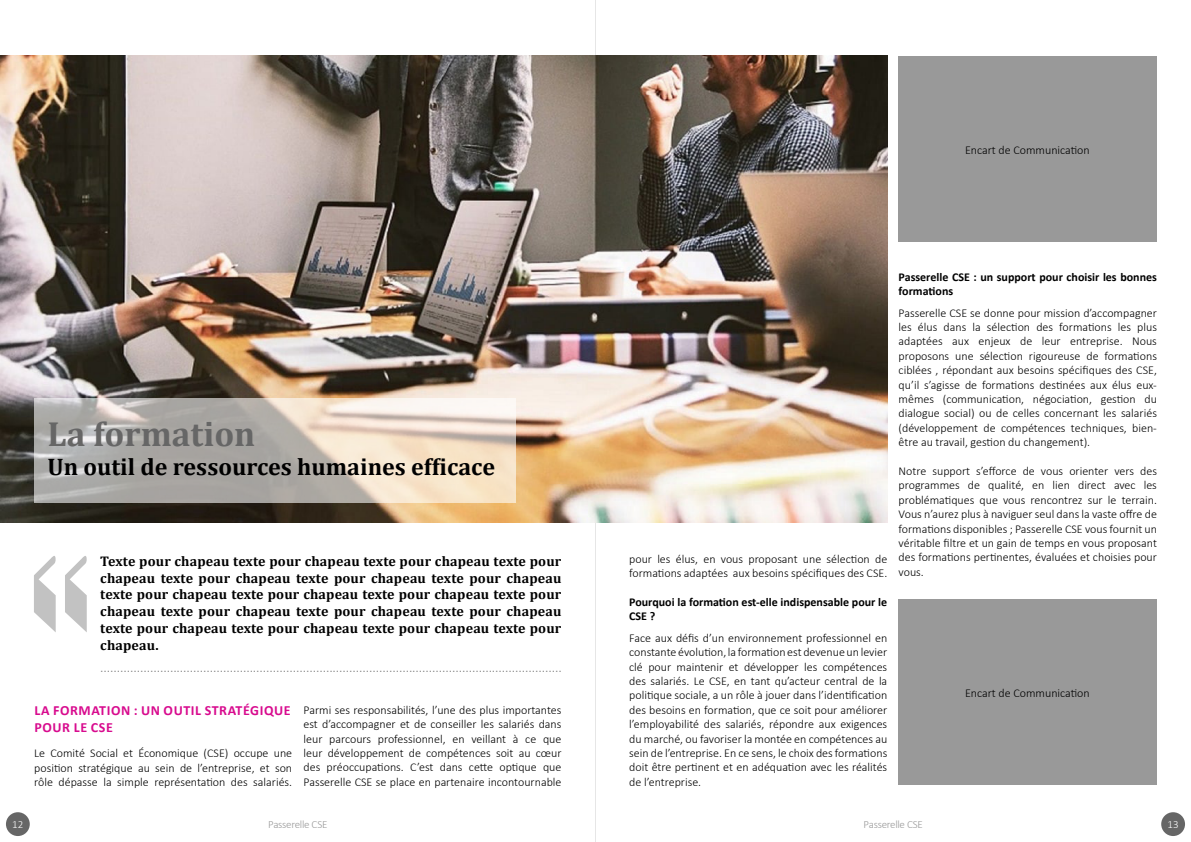
<style>
.page{position:relative;width:1191px;height:842px;background:#fff}
.page>*{position:absolute;margin:0;border:0;box-sizing:border-box;transform-origin:0 0}
.t1{font:200px "Broadway";color:#666}
.t2{font:700 35px "Cambria";color:#666}
.t3{font:700 24px "Cambria";color:#000}
.t4{font:700 14px/16.8px "Cambria";letter-spacing:.01em;color:#000;text-align:justify}
.t5{font:300 14px "Calibri";color:#808080}
.t6{font:700 14px/16.8px "Calibri";letter-spacing:.04em;color:#d80b8e}
.t7{font:300 12px/14.4px "Calibri";color:#000;text-align:justify}
.t8{font:700 12px/14.4px "Calibri";color:#000}
.t9{font:300 11px "Calibri";letter-spacing:-.03em;color:#999}
.t10{font:300 11px "Calibri";color:#fff}
</style>
<div class="page">
<hr style="left:595px;top:0;width:1px;height:842px;background:#e6e6e6">
<div style="left:6px;top:812px;width:24px;height:24px;background:#666;border-radius:50%"></div>
<div style="left:1161px;top:812px;width:24px;height:24px;background:#666;border-radius:50%"></div>
<img style="left:0;top:56px;width:887px;height:466px">
<svg style="left:34px;top:399px;width:481px;height:104px;background:#c9c1b7"></svg>
<div style="left:898px;top:56px;width:258px;height:186px;background:#999"></div>
<div style="left:898px;top:599px;width:258px;height:186px;background:#999"></div>
<h2 class="t2" style="left:47px;top:409px;width:209px">La formation</h2>
<h3 class="t3" style="left:47px;top:450px;width:449px">Un outil de ressources humaines efficace</h3>
<h1 class="t1" style="left:26px;top:466px;width:72px">«</h1>
<p class="t4" style="left:100px;top:552px;width:462px">Texte pour chapeau texte pour chapeau texte pour chapeau texte pour chapeau texte pour chapeau texte pour chapeau texte pour chapeau texte pour chapeau texte pour chapeau texte pour chapeau texte pour chapeau texte pour chapeau texte pour chapeau texte pour chapeau texte pour chapeau texte pour chapeau texte pour chapeau texte pour chapeau.</p>
<p class="t5" style="left:100px;top:658px;width:463px">...........................................................................................................................................</p>
<p class="t6" style="left:35px;top:702px;width:258px">LA FORMATION : UN OUTIL STRATÉGIQUE<br>POUR LE CSE</p>
<p class="t7" style="left:34px;top:746px;width:259px">Le Comité Social et Économique (CSE) occupe une position stratégique au sein de l’entreprise, et son rôle dépasse la simple représentation des salariés.</p>
<p class="t7" style="left:303px;top:702px;width:259px">Parmi ses responsabilités, l’une des plus importantes est d’accompagner et de conseiller les salariés dans leur parcours professionnel, en veillant à ce que leur développement de compétences soit au cœur des préoccupations. C’est dans cette optique que Passerelle CSE se place en partenaire incontournable</p>
<p class="t7" style="left:965px;top:143px;width:126px">Encart de Communication</p>
<p class="t7" style="left:629px;top:551px;width:259px">pour les élus, en vous proposant une sélection de formations adaptées aux besoins spécifiques des CSE.</p>
<p class="t8" style="left:629px;top:594px;width:259px">Pourquoi la formation est-elle indispensable pour le<br>CSE ?</p>
<p class="t7" style="left:629px;top:630px;width:259px">Face aux défis d’un environnement professionnel en constante évolution, la formation est devenue un levier clé pour maintenir et développer les compétences des salariés. Le CSE, en tant qu’acteur central de la politique sociale, a un rôle à jouer dans l’identification des besoins en formation, que ce soit pour améliorer l’employabilité des salariés, répondre aux exigences du marché, ou favoriser la montée en compétences au sein de l’entreprise. En ce sens, le choix des formations doit être pertinent et en adéquation avec les réalités de l’entreprise.</p>
<p class="t8" style="left:898px;top:269px;width:260px">Passerelle CSE : un support pour choisir les bonnes formations</p>
<p class="t7" style="left:898px;top:305px;width:260px">Passerelle CSE se donne pour mission d’accompagner les élus dans la sélection des formations les plus adaptées aux enjeux de leur entreprise. Nous proposons une sélection rigoureuse de formations ciblées , répondant aux besoins spécifiques des CSE, qu’il s’agisse de formations destinées aux élus eux&shy;mêmes (communication, négociation, gestion du dialogue social) ou de celles concernant les salariés (développement de compétences techniques, bien&shy;être au travail, gestion du changement).</p>
<p class="t7" style="left:898px;top:464px;width:260px">Notre support s’efforce de vous orienter vers des programmes de qualité, en lien direct avec les problématiques que vous rencontrez sur le terrain.<br>Vous n’aurez plus à naviguer seul dans la vaste offre de formations disponibles ; Passerelle CSE vous fournit un véritable filtre et un gain de temps en vous proposant des formations pertinentes, évaluées et choisies pour vous.</p>
<p class="t7" style="left:965px;top:686px;width:126px">Encart de Communication</p>
<p class="t10" style="left:12px;top:817px;width:13px">12</p>
<p class="t9" style="left:268px;top:818px;width:61px">Passerelle CSE</p>
<p class="t9" style="left:863px;top:818px;width:61px">Passerelle CSE</p>
<p class="t10" style="left:1167px;top:817px;width:13px">13</p>
</div>
